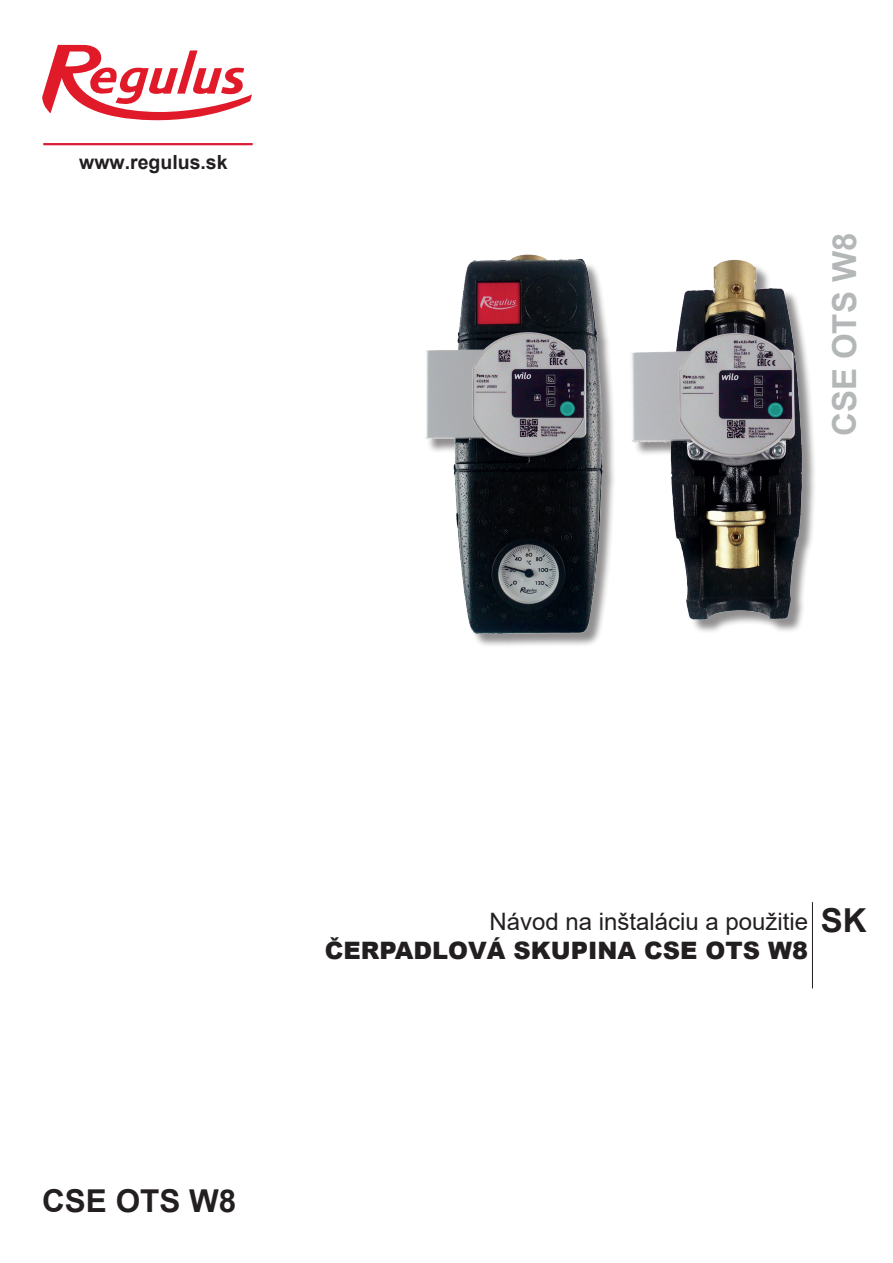
<style>
.page{position:relative;width:893px;height:1263px;background:#fff}
.page>*{position:absolute;margin:0;border:0;box-sizing:border-box;transform-origin:0 0}
.t1{font:700 33px "Arial";color:#b4b7b7}
.t2{font:700 31.5px "Arial";color:#231f20}
.t3{font:24px/28.8px "Arial";color:#231f20}
.t4{font:700 19.5px "Arial";color:#231f20}
.s1{font-weight:700;font-size:33px}
.s2{font-weight:900}
</style>
<div class="page">
<hr style="left:43px;top:143px;width:210px;height:2px;background:#db1d3b">
<hr style="left:812px;top:902px;width:1px;height:86px;background:#231f20">
<div style="left:422px;top:257px;width:195px;height:391px;background:#231f20;opacity:.5"></div>
<img style="left:422px;top:255px;width:185px;height:380px">
<div style="left:632px;top:262px;width:184px;height:372px;background:#231f20;opacity:.5"></div>
<img style="left:630px;top:259px;width:178px;height:362px">
<svg style="left:42px;top:45px;width:210px;height:75px"></svg>
<p class="t4" style="left:79px;top:149px;width:150px">www.regulus.sk</p>
<h1 class="t1" style="left:821px;top:436px;width:205px;rotate:-90deg">CSE OTS W8</h1>
<p class="t3" style="left:325px;top:907px;width:543px;text-indent:164px">Návod na inštaláciu a použitie <span class="s1">SK<br></span><span class="s2">ČERPADLOVÁ SKUPINA CSE OTS W8</span></p>
<h2 class="t2" style="left:42px;top:1178px;width:196px">CSE OTS W8</h2>
</div>
